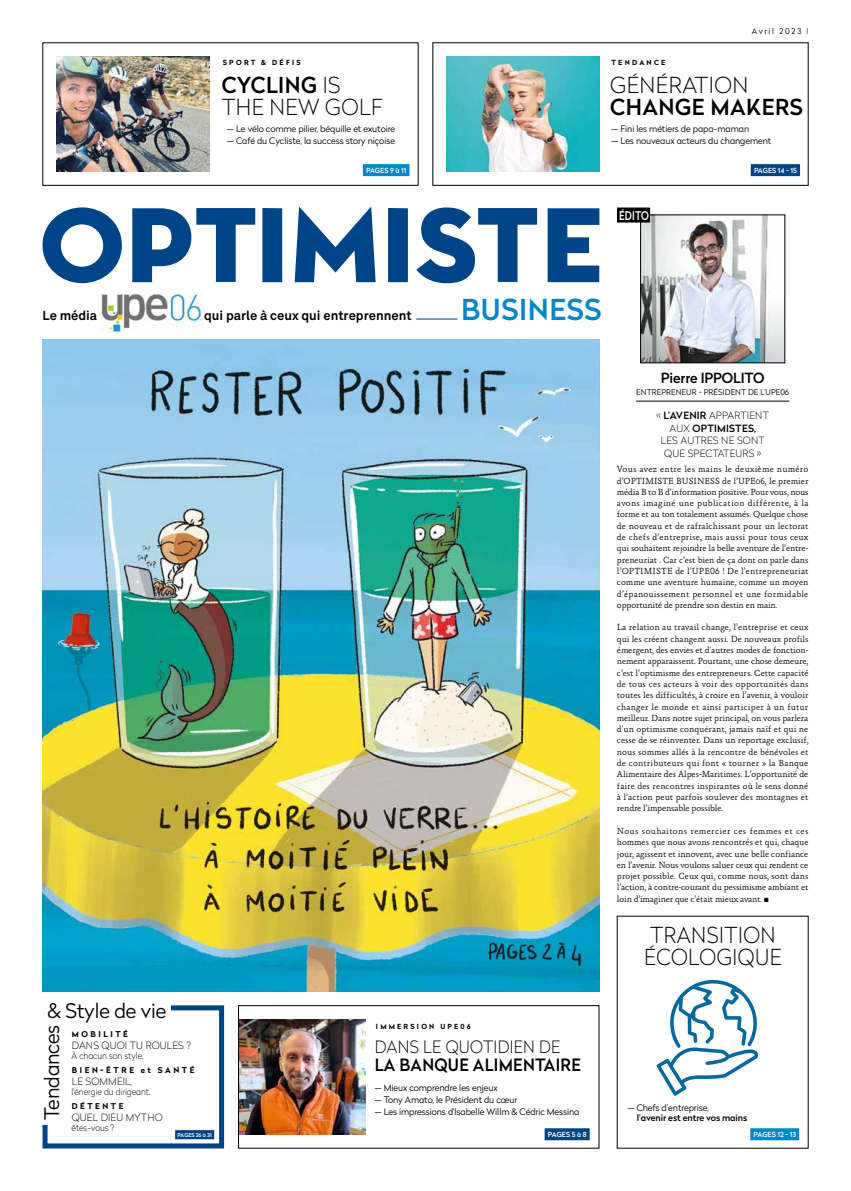
<style>
.page{position:relative;width:851px;height:1191px;background:#fff}
.page>*{position:absolute;margin:0;border:0;box-sizing:border-box;transform-origin:0 0}
.t1{font:500 28.8px "Radikal";letter-spacing:.02em;color:#0087cc}
.t2{font:100 22px/22px "Radikal";letter-spacing:.02em;color:#000}
.t3{font:100 22px/22px "Radikal";letter-spacing:.02em;color:#000;scale:.95 1}
.t4{font:500 22px "Radikal";letter-spacing:.02em;color:#000}
.t5{font:300 20px "Radikal";letter-spacing:-.01em;color:#000}
.t6{font:500 17px "Radikal";letter-spacing:.02em;color:#000;scale:.95 1}
.t7{font:100 17px "Radikal";letter-spacing:.02em;color:#000;scale:.95 1}
.t8{font:500 14px "Radikal";letter-spacing:-.01em;color:#000}
.t9{font:700 13px "Akkurat";color:#000}
.t10{font:500 12px "Radikal";letter-spacing:.02em;color:#fff;scale:.8 1}
.t11{font:100 10px/12.8px "Radikal";letter-spacing:.015em;color:#000;text-align:center}
.t12{font:300 9px/11.3px "Absara";letter-spacing:-.015em;color:#000;text-align:justify}
.t13{font:300 9px "Radikal";letter-spacing:-.01em;color:#000}
.t14{font:100 9px "Radikal";letter-spacing:-.005em;color:#000;scale:.95 1}
.t15{font:500 9px "Radikal";letter-spacing:-.01em;color:#000}
.t16{font:700 8px "Radikal";letter-spacing:.32em;color:#000}
.t17{font:300 8px "Radikal";letter-spacing:.01em;color:#000}
.t18{font:300 8px "Radikal";letter-spacing:.2em;color:#000}
.t19{font:500 7px "Radikal";letter-spacing:-.01em;color:#fff}
.t20{font:700 7px "Radikal";letter-spacing:.32em;color:#000}
.t21{font:500 5.3px "Radikal";letter-spacing:-.01em;color:#fff}
.s1{color:#048}
.s2{font-weight:500}
.s3{font-family:"Radikal";font-size:8.5px}
</style>
<div class="page">
<img style="left:43px;top:340px;width:556px;height:651px">
<div style="left:750px;top:1128px;width:49px;height:12px;background:#0087cc"></div>
<div style="left:43px;top:1005px;width:181px;height:143px;background:#fff;border:5px solid #048"></div>
<div style="left:175px;top:1130px;width:39px;height:9px;background:#048"></div>
<div style="left:432px;top:43px;width:376px;height:143px;border:1px solid #000"></div>
<img style="left:446px;top:57px;width:154px;height:114px">
<div style="left:43px;top:43px;width:375px;height:143px;border:1px solid #000"></div>
<div style="left:363px;top:164px;width:46px;height:12px;background:#0087cc"></div>
<img style="left:57px;top:57px;width:153px;height:114px">
<div style="left:544px;top:1128px;width:45px;height:12px;background:#048"></div>
<div style="left:750px;top:164px;width:49px;height:12px;background:#048"></div>
<div style="left:38px;top:1002px;width:133px;height:24px;background:#fff"></div>
<div style="left:38px;top:1023px;width:27px;height:101px;background:#fff"></div>
<svg style="left:650px;top:208px;width:129px;height:7px"></svg>
<img style="left:642px;top:217px;width:140px;height:144px">
<div style="left:640px;top:215px;width:144px;height:148px;border:1px solid #000"></div>
<div style="left:617px;top:207px;width:33px;height:15px;background:#000"></div>
<svg style="left:656px;top:979px;width:102px;height:116px"></svg>
<hr style="left:636px;top:401px;width:153px;height:1px;background:#000">
<hr style="left:416px;top:318px;width:41px;height:1px;background:#048">
<svg style="left:132px;top:208px;width:123px;height:74px"></svg>
<svg style="left:262px;top:208px;width:20px;height:74px"></svg>
<svg style="left:294px;top:207px;width:81px;height:75px"></svg>
<svg style="left:388px;top:208px;width:20px;height:74px"></svg>
<svg style="left:547px;top:208px;width:52px;height:74px"></svg>
<svg style="left:43px;top:207px;width:79px;height:76px"></svg>
<svg style="left:416px;top:207px;width:121px;height:76px"></svg>
<img style="left:100px;top:294px;width:102px;height:38px">
<img style="left:240px;top:1019px;width:126px;height:115px">
<div style="left:238px;top:1005px;width:361px;height:143px;border:1px solid #000"></div>
<p class="t18" style="left:751px;top:26px;width:58px">Avril 2023 <span class="s1">I</span></p>
<p class="t20" style="left:223px;top:57px;width:79px">SPORT &amp; DÉFIS</p>
<p class="t20" style="left:611px;top:57px;width:55px">TENDANCE</p>
<h2 class="t2" style="left:222px;top:74px;width:162px"><span class="s2">CYCLING</span> IS<br>THE NEW GOLF</h2>
<h2 class="t2" style="left:610px;top:74px;width:140px">GÉNÉRATION</h2>
<h2 class="t4" style="left:610px;top:91px;width:194px">CHANGE MAKERS</h2>
<p class="t13" style="left:227px;top:122px;width:170px">— Le vélo comme pilier, béquille et exutoire</p>
<p class="t13" style="left:227px;top:134px;width:170px">— Café du Cycliste, la success story niçoise</p>
<p class="t19" style="left:366px;top:165px;width:42px">PAGES 9 à 11</p>
<p class="t13" style="left:611px;top:122px;width:139px">— Fini les métiers de papa-maman</p>
<p class="t13" style="left:611px;top:134px;width:162px">— Les nouveaux acteurs du changement</p>
<p class="t19" style="left:754px;top:165px;width:44px">PAGES 14 - 15</p>
<h3 class="t10" style="left:619px;top:206px;width:39px">ÉDITO</h3>
<h3 class="t9" style="left:43px;top:307px;width:56px">Le média</h3>
<h3 class="t9" style="left:204px;top:307px;width:209px">qui parle à ceux qui entreprennent</h3>
<h1 class="t1" style="left:461px;top:289px;width:142px">BUSINESS</h1>
<h3 class="t8" style="left:660px;top:368px;width:105px">Pierre IPPOLITO</h3>
<p class="t17" style="left:636px;top:387px;width:154px">ENTREPRENEUR - PRÉSIDENT DE L’UPE06</p>
<p class="t11" style="left:656px;top:408px;width:114px">« <span class="s2">L’AVENIR</span> APPARTIENT<br>AUX <span class="s2">OPTIMISTES,<br></span>LES AUTRES NE SONT<br>QUE SPECTATEURS »</p>
<p class="t12" style="left:617px;top:464px;width:193px">Vous avez entre les mains le deuxième numéro d’OPTIMISTE BUSINESS de l’UPE06, le premier média B to B d’information positive. Pour vous, nous avons imaginé une publication différente, à la forme et au ton totalement assumés. Quelque chose de nouveau et de rafraîchissant pour un lectorat de chefs d’entreprise, mais aussi pour tous ceux qui souhaitent rejoindre la belle aventure de l’entre&shy;preneuriat . Car c’est bien de ça dont on parle dans l’OPTIMISTE de l’UPE<span class="s3">06</span> ! De l’entrepreneuriat comme une aventure humaine, comme un moyen d’épanouissement personnel et une formidable opportunité de prendre son destin en main.</p>
<p class="t12" style="left:617px;top:622px;width:193px">La relation au travail change, l’entreprise et ceux qui les créent changent aussi. De nouveaux profils émergent, des envies et d'autres modes de fonction&shy;nement apparaissent. Pourtant, une chose demeure, c’est l’optimisme des entrepreneurs. Cette capacité de tous ces acteurs à voir des opportunités dans toutes les difficultés, à croire en l’avenir, à vouloir changer le monde et ainsi participer à un futur meilleur. Dans notre sujet principal, on vous parlera d'un optimisme conquérant, jamais naïf et qui ne cesse de se réinventer. Dans un reportage exclusif, nous sommes allés à la rencontre de bénévoles et de contributeurs qui font « tourner » la Banque Alimentaire des Alpes-Maritimes. L’opportunité de faire des rencontres inspirantes où le sens donné à l’action peut parfois soulever des montagnes et rendre l’impensable possible.</p>
<p class="t12" style="left:617px;top:825px;width:193px">Nous souhaitons remercier ces femmes et ces hommes que nous avons rencontrés et qui, chaque jour, agissent et innovent, avec une belle confiance en l’avenir. Nous voulons saluer ceux qui rendent ce projet possible. Ceux qui, comme nous, sont dans l’action, à contre-courant du pessimisme ambiant et loin d’imaginer que c’était mieux avant. ■</p>
<h2 class="t3" style="left:644px;top:923px;width:146px">TRANSITION<br>ÉCOLOGIQUE</h2>
<h3 class="t5" style="left:48px;top:996px;width:120px">&amp; Style de vie</h3>
<h3 class="t5" style="left:38px;top:1119px;width:97px;rotate:-90deg">Tendances</h3>
<p class="t16" style="left:72px;top:1028px;width:58px">MOBILITÉ</p>
<p class="t20" style="left:376px;top:1021px;width:96px">IMMERSION UPE06</p>
<h3 class="t7" style="left:374px;top:1035px;width:197px">DANS LE QUOTIDIEN DE</h3>
<h3 class="t6" style="left:374px;top:1053px;width:218px">LA BANQUE ALIMENTAIRE</h3>
<p class="t11" style="left:72px;top:1038px;width:121px">DANS QUOI TU ROULES ?</p>
<p class="t14" style="left:72px;top:1049px;width:77px">À chacun son style.</p>
<p class="t16" style="left:72px;top:1064px;width:124px">BIEN-ÊTRE et SANTÉ</p>
<p class="t11" style="left:72px;top:1074px;width:62px">LE SOMMEIL,</p>
<p class="t14" style="left:72px;top:1085px;width:85px">l'énergie du dirigeant.</p>
<p class="t16" style="left:72px;top:1100px;width:53px">DÉTENTE</p>
<p class="t11" style="left:72px;top:1110px;width:92px">QUEL DIEU MYTHO</p>
<p class="t14" style="left:72px;top:1121px;width:47px">êtes-vous ?</p>
<p class="t13" style="left:374px;top:1081px;width:125px">— Mieux comprendre les enjeux</p>
<p class="t13" style="left:374px;top:1093px;width:144px">— Tony Amato, le Président du cœur</p>
<p class="t13" style="left:374px;top:1105px;width:206px">— Les impressions d'Isabelle Willm &amp; Cédric Messina</p>
<p class="t19" style="left:548px;top:1129px;width:40px">PAGES 5 à 8</p>
<p class="t13" style="left:627px;top:1101px;width:83px">— Chefs d’entreprise,</p>
<p class="t15" style="left:636px;top:1110px;width:112px">l’avenir est entre vos mains</p>
<p class="t21" style="left:178px;top:1130px;width:36px">PAGES 26 à 31</p>
<p class="t19" style="left:753px;top:1129px;width:44px">PAGES 12 - 13</p>
</div>
